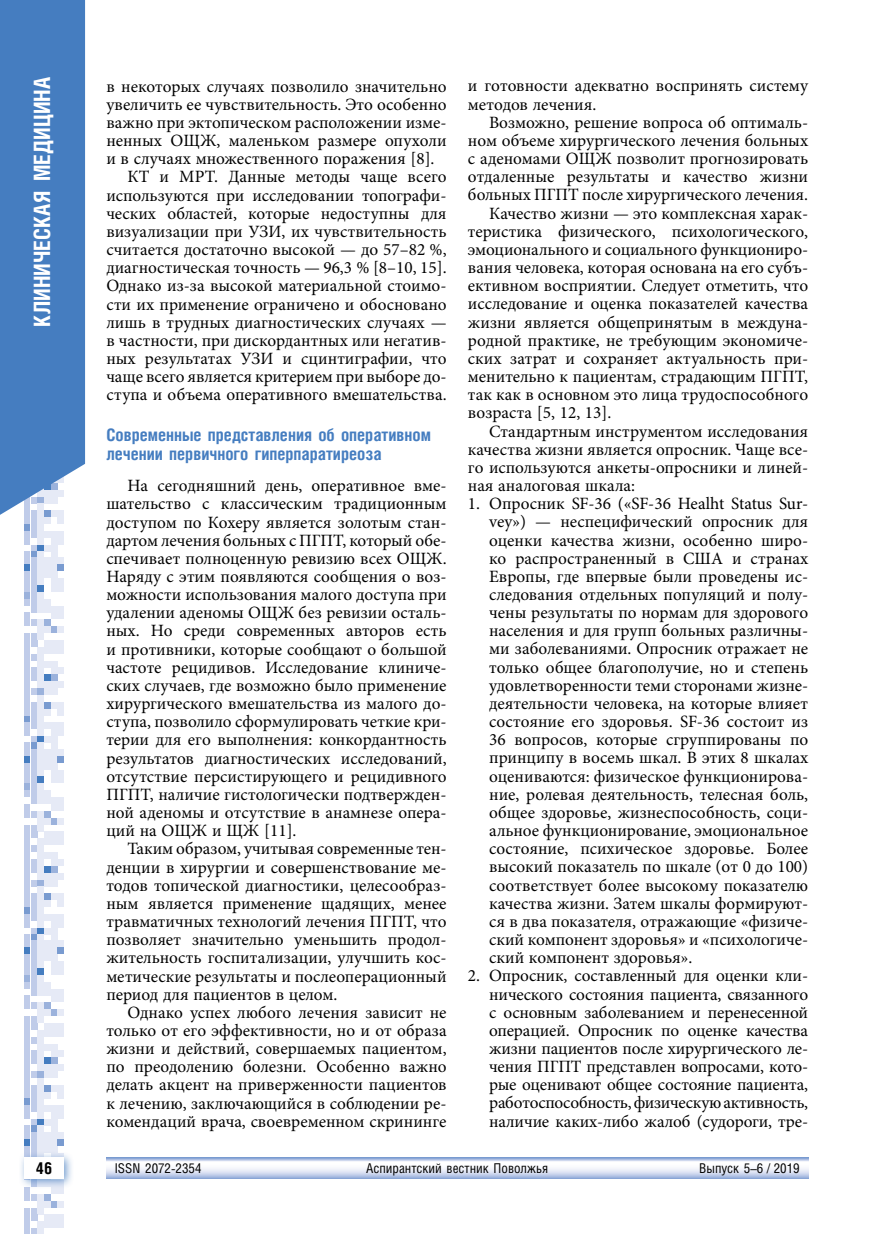
<style>
.page{position:relative;width:872px;height:1234px;background:#fff}
.page>*{position:absolute;margin:0;border:0;box-sizing:border-box;transform-origin:0 0}
.t1{font:700 22.5px "Helios Cond C";color:#fff}
.t2{font:17.25px/18.1px "Minion Pro";color:#000;text-align:justify}
.t3{font:700 17.25px/18.1px "Helios Cond C";color:#457dc0}
.t4{font:700 16.5px "Helios Cond C";color:#000}
.t5{font:13.5px "Helios Cond C";color:#000}
</style>
<div class="page">
<svg style="left:24px;top:527px;width:40px;height:37px"></svg>
<div style="left:24px;top:564px;width:6px;height:7px;background:#457dc0"></div>
<div style="left:31px;top:564px;width:6px;height:7px;background:#c0cce9"></div>
<div style="left:38px;top:564px;width:6px;height:7px;background:#e6eaf6"></div>
<div style="left:44px;top:564px;width:6px;height:7px;background:#e6eaf6"></div>
<div style="left:51px;top:564px;width:6px;height:7px;background:#e6eaf6"></div>
<div style="left:58px;top:564px;width:6px;height:7px;background:#799bd0"></div>
<svg style="left:24px;top:571px;width:40px;height:144px"></svg>
<div style="left:24px;top:715px;width:6px;height:7px;background:#799bd0"></div>
<div style="left:31px;top:715px;width:6px;height:7px;background:#c0cce9"></div>
<div style="left:38px;top:715px;width:6px;height:7px;background:#e6eaf6"></div>
<svg style="left:24px;top:722px;width:40px;height:47px"></svg>
<div style="left:24px;top:769px;width:6px;height:7px;background:#c0cce9"></div>
<div style="left:31px;top:769px;width:6px;height:7px;background:#c0cce9"></div>
<div style="left:38px;top:769px;width:6px;height:7px;background:#e6eaf6"></div>
<div style="left:51px;top:769px;width:6px;height:7px;background:#e6eaf6"></div>
<div style="left:58px;top:769px;width:6px;height:7px;background:#e6eaf6"></div>
<svg style="left:24px;top:776px;width:40px;height:253px"></svg>
<div style="left:24px;top:1029px;width:6px;height:7px;background:#c0cce9"></div>
<div style="left:38px;top:1029px;width:6px;height:7px;background:#e6eaf6"></div>
<div style="left:44px;top:1029px;width:6px;height:7px;background:#e6eaf6"></div>
<div style="left:51px;top:1029px;width:6px;height:7px;background:#e6eaf6"></div>
<div style="left:58px;top:1029px;width:6px;height:7px;background:#e6eaf6"></div>
<svg style="left:24px;top:1036px;width:40px;height:41px"></svg>
<div style="left:24px;top:1077px;width:6px;height:7px;background:#c0cce9"></div>
<div style="left:38px;top:1077px;width:6px;height:7px;background:#e6eaf6"></div>
<svg style="left:24px;top:1084px;width:40px;height:54px"></svg>
<div style="left:24px;top:1138px;width:6px;height:7px;background:#457dc0"></div>
<div style="left:31px;top:1138px;width:6px;height:7px;background:#c0cce9"></div>
<div style="left:38px;top:1138px;width:6px;height:7px;background:#e6eaf6"></div>
<div style="left:44px;top:1138px;width:6px;height:7px;background:#e6eaf6"></div>
<div style="left:51px;top:1138px;width:6px;height:7px;background:#e6eaf6"></div>
<div style="left:58px;top:1138px;width:6px;height:7px;background:#799bd0"></div>
<svg style="left:24px;top:1145px;width:40px;height:6px"></svg>
<div style="left:24px;top:1186px;width:6px;height:7px;background:#c0cce9"></div>
<div style="left:51px;top:1186px;width:6px;height:7px;background:#e6eaf6"></div>
<div style="left:58px;top:1186px;width:6px;height:7px;background:#e6eaf6"></div>
<svg style="left:24px;top:1193px;width:40px;height:40px"></svg>
<div style="left:18px;top:1151px;width:56px;height:37px;background:#457dc0;opacity:.75"></div>
<div style="left:24px;top:1157px;width:40px;height:21px;background:#fff"></div>
<svg style="left:0;top:0;width:85px;height:527px;background:#5085c4"></svg>
<svg style="left:106px;top:1157px;width:702px;height:21px"></svg>
<h1 class="t1" style="left:29px;top:326px;width:251px;rotate:-90deg">КЛИНИЧЕСКАЯ МЕДИЦИНА</h1>
<p class="t2" style="left:106px;top:77px;width:342px">в некоторых случаях позволило значительно</p>
<p class="t2" style="left:106px;top:95px;width:342px">увеличить ее чувствительность. Это особенно</p>
<p class="t2" style="left:106px;top:113px;width:342px">важно при эктопическом расположении изме-</p>
<p class="t2" style="left:106px;top:132px;width:342px">ненных ОЩЖ, маленьком размере опухоли</p>
<p class="t2" style="left:106px;top:150px;width:330px">и в случаях множественного поражения [8].</p>
<p class="t2" style="left:128px;top:168px;width:320px">КТ и МРТ. Данные методы чаще всего</p>
<p class="t2" style="left:106px;top:186px;width:342px">используются при исследовании топографи-</p>
<p class="t2" style="left:106px;top:204px;width:342px">ческих областей, которые недоступны для</p>
<p class="t2" style="left:106px;top:222px;width:342px">визуализации при УЗИ, их чувствительность</p>
<p class="t2" style="left:106px;top:240px;width:342px">считается достаточно высокой — до 57–82 %,</p>
<p class="t2" style="left:106px;top:259px;width:342px">диагностическая точность — 96,3 % [8–10, 15].</p>
<p class="t2" style="left:106px;top:277px;width:342px">Однако из-за высокой материальной стоимо-</p>
<p class="t2" style="left:106px;top:295px;width:342px">сти их применение ограничено и обосновано</p>
<p class="t2" style="left:106px;top:313px;width:342px">лишь в трудных диагностических случаях —</p>
<p class="t2" style="left:106px;top:331px;width:342px">в частности, при дискордантных или негатив-</p>
<p class="t2" style="left:106px;top:349px;width:342px">ных результатах УЗИ и сцинтиграфии, что</p>
<p class="t2" style="left:106px;top:367px;width:342px">чаще всего является критерием при выборе до-</p>
<p class="t2" style="left:106px;top:386px;width:342px">ступа и объема оперативного вмешательства.</p>
<p class="t3" style="left:106px;top:425px;width:326px">Современные представления об оперативном лечении первичного гиперпаратиреоза</p>
<p class="t2" style="left:106px;top:476px;width:342px;text-indent:21px">На сегодняшний день, оперативное вме&shy;шательство с классическим традиционным доступом по Кохеру является золотым стан&shy;дартом лечения больных с ПГПТ, который обе&shy;спечивает полноценную ревизию всех ОЩЖ.<br>Наряду с этим появляются сообщения о воз&shy;можности использования малого доступа при удалении аденомы ОЩЖ без ревизии осталь&shy;ных. Но среди современных авторов есть и противники, которые сообщают о большой частоте рецидивов. Исследование клиниче&shy;ских случаев, где возможно было применение хирургического вмешательства из малого до&shy;ступа, позволило сформулировать четкие кри&shy;терии для его выполнения: конкордантность результатов диагностических исследований, отсутствие персистирующего и рецидивного ПГПТ, наличие гистологически подтвержден&shy;ной аденомы и отсутствие в анамнезе опера&shy;ций на ОЩЖ и ЩЖ [11].</p>
<p class="t2" style="left:106px;top:839px;width:342px;text-indent:21px">Таким образом, учитывая современные тен&shy;денции в хирургии и совершенствование ме&shy;тодов топической диагностики, целесообраз&shy;ным является применение щадящих, менее травматичных технологий лечения ПГПТ, что позволяет значительно уменьшить продол&shy;жительность госпитализации, улучшить кос&shy;метические результаты и послеоперационный период для пациентов в целом.</p>
<p class="t2" style="left:106px;top:1003px;width:342px;text-indent:21px">Однако успех любого лечения зависит не только от его эффективности, но и от образа жизни и действий, совершаемых пациентом, по преодолению болезни. Особенно важно делать акцент на приверженности пациентов к лечению, заключающийся в соблюдении ре&shy;комендаций врача, своевременном скрининге</p>
<p class="t2" style="left:468px;top:77px;width:342px">и готовности адекватно воспринять систему методов лечения.</p>
<p class="t2" style="left:489px;top:113px;width:320px">Возможно, решение вопроса об оптималь-</p>
<p class="t2" style="left:468px;top:131px;width:342px">ном объеме хирургического лечения больных</p>
<p class="t2" style="left:468px;top:150px;width:342px">с аденомами ОЩЖ позволит прогнозировать</p>
<p class="t2" style="left:468px;top:168px;width:342px">отдаленные результаты и качество жизни</p>
<p class="t2" style="left:468px;top:186px;width:342px">больных ПГПТ после хирургического лечения.</p>
<p class="t2" style="left:489px;top:204px;width:320px">Качество жизни — это комплексная харак-</p>
<p class="t2" style="left:468px;top:222px;width:342px">теристика физического, психологического,</p>
<p class="t2" style="left:468px;top:240px;width:342px">эмоционального и социального функциониро-</p>
<p class="t2" style="left:468px;top:258px;width:342px">вания человека, которая основана на его субъ-</p>
<p class="t2" style="left:468px;top:277px;width:342px">ективном восприятии. Следует отметить, что</p>
<p class="t2" style="left:468px;top:295px;width:342px">исследование и оценка показателей качества</p>
<p class="t2" style="left:468px;top:313px;width:342px">жизни является общепринятым в междуна-</p>
<p class="t2" style="left:468px;top:331px;width:342px">родной практике, не требующим экономиче-</p>
<p class="t2" style="left:468px;top:349px;width:342px">ских затрат и сохраняет актуальность при-</p>
<p class="t2" style="left:468px;top:367px;width:342px">менительно к пациентам, страдающим ПГПТ,</p>
<p class="t2" style="left:468px;top:385px;width:342px">так как в основном это лица трудоспособного</p>
<p class="t2" style="left:468px;top:404px;width:145px">возраста [5, 12, 13].</p>
<p class="t2" style="left:489px;top:422px;width:320px">Стандартным инструментом исследования</p>
<p class="t2" style="left:468px;top:440px;width:342px">качества жизни является опросник. Чаще все-</p>
<p class="t2" style="left:468px;top:458px;width:342px">го используются анкеты-опросники и линей-</p>
<p class="t2" style="left:468px;top:476px;width:169px">ная аналоговая шкала:</p>
<p class="t2" style="left:489px;top:494px;width:320px;text-indent:-21px">1. Опросник SF-36 («SF-36 Healht Status Sur&shy;vey») — неспецифический опросник для оценки качества жизни, особенно широ&shy;ко распространенный в США и странах Европы, где впервые были проведены ис&shy;следования отдельных популяций и полу&shy;чены результаты по нормам для здорового населения и для групп больных различны&shy;ми заболеваниями. Опросник отражает не только общее благополучие, но и степень удовлетворенности теми сторонами жизне&shy;деятельности человека, на которые влияет состояние его здоровья. SF-36 состоит из 36 вопросов, которые сгруппированы по принципу в восемь шкал. В этих 8 шкалах оцениваются: физическое функционирова&shy;ние, ролевая деятельность, телесная боль, общее здоровье, жизнеспособность, соци&shy;альное функционирование, эмоциональное состояние, психическое здоровье. Более высокий показатель по шкале (от 0 до 100) соответствует более высокому показателю качества жизни. Затем шкалы формируют&shy;ся в два показателя, отражающие «физиче&shy;ский компонент здоровья» и «психологиче&shy;ский компонент здоровья».</p>
<p class="t2" style="left:489px;top:966px;width:320px;text-indent:-21px">2. Опросник, составленный для оценки кли&shy;нического состояния пациента, связанного с основным заболеванием и перенесенной операцией. Опросник по оценке качества жизни пациентов после хирургического ле&shy;чения ПГПТ представлен вопросами, кото&shy;рые оценивают общее состояние пациента, работоспособность, физическую активность, наличие каких-либо жалоб (судороги, тре-</p>
<p class="t4" style="left:36px;top:1158px;width:18px">46</p>
<p class="t5" style="left:115px;top:1159px;width:88px">ISSN 2072-2354</p>
<p class="t5" style="left:366px;top:1159px;width:183px">Аспирантский вестник Поволжья</p>
<p class="t5" style="left:699px;top:1159px;width:102px">Выпуск 5–6 / 2019</p>
</div>
